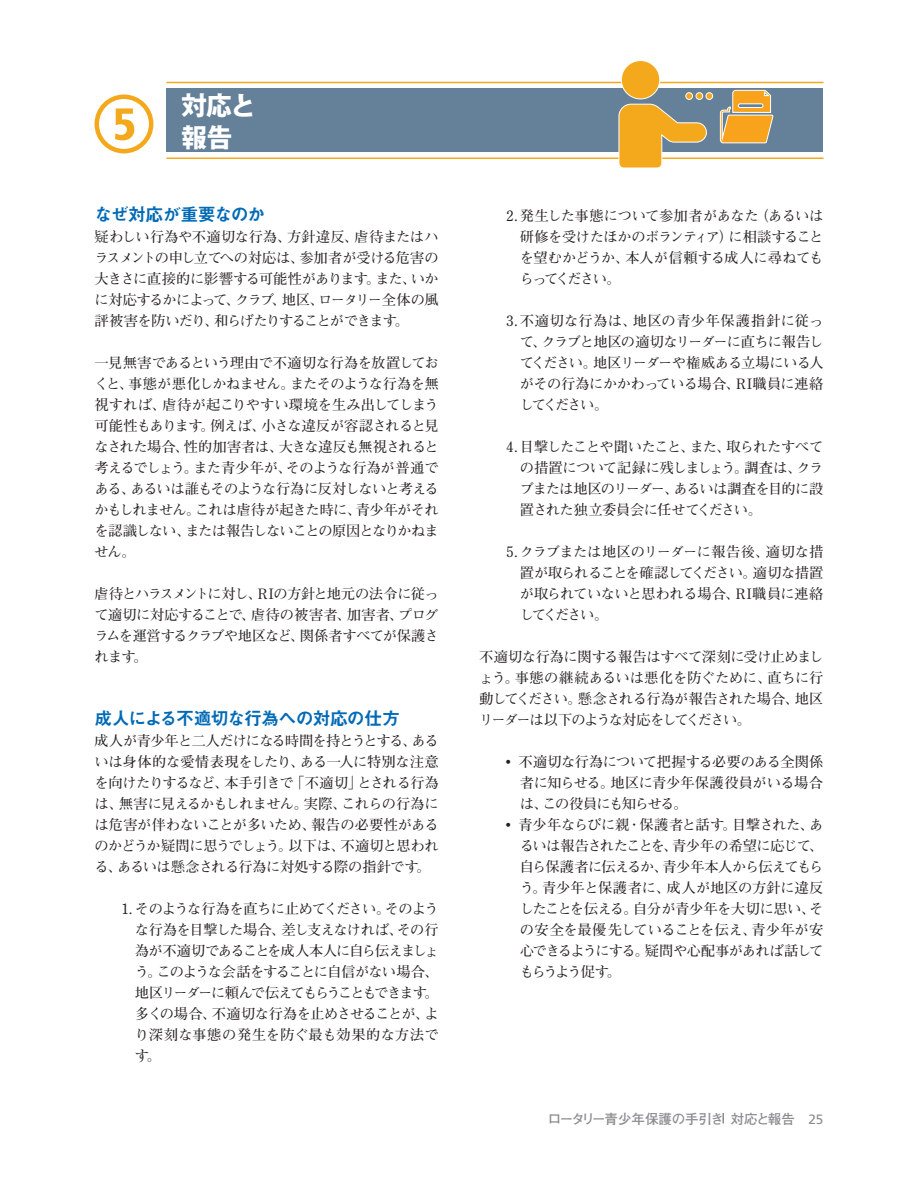
<style>
.page{position:relative;width:918px;height:1188px;background:#fff}
.page>*{position:absolute;margin:0;border:0;box-sizing:border-box;transform-origin:0 0}
.t1{font:800 25.5px/31.5px "Koz Go Pr 6 N";color:#fff}
.t2{font:18px "Midashi Go Pr 6 N MB31";letter-spacing:-.05em;color:#016ab6}
.t3{font:700 14.25px/21px "Futo Min A101 Pr 6 N";letter-spacing:-.045em;color:#231f20;text-align:justify}
.t4{font:700 13.5px "Futo Go B101 Pr 6 N";letter-spacing:-.02em;color:#898b8e}
.s1{font-family:"Frutiger LT Std";font-weight:400}
</style>
<div class="page">
<svg style="left:722px;top:1113px;width:2px;height:11px"></svg>
<div style="left:94px;top:95px;width:59px;height:58px;border:5px solid #f4a81c;border-radius:50%"></div>
<svg style="left:115px;top:108px;width:19px;height:32px"></svg>
<div style="left:166px;top:88px;width:658px;height:64px;background:#658099"></div>
<hr style="left:166px;top:158px;width:658px;height:1px;background:#f4a81c">
<hr style="left:166px;top:82px;width:658px;height:1px;background:#f4a81c">
<svg style="left:720px;top:90px;width:54px;height:54px"></svg>
<div style="left:621px;top:61px;width:39px;height:38px;background:#f4a81c;border-radius:50%"></div>
<div style="left:621px;top:60px;width:39px;height:39px;border:1px solid #fff;border-radius:50%"></div>
<svg style="left:618px;top:103px;width:89px;height:65px"></svg>
<div style="left:686px;top:93px;width:7px;height:6px;background:#f4a81c;border-radius:50%"></div>
<div style="left:685px;top:92px;width:8px;height:8px;border:1px solid #fff;border-radius:50%"></div>
<div style="left:696px;top:93px;width:7px;height:6px;background:#f4a81c;border-radius:50%"></div>
<div style="left:696px;top:92px;width:7px;height:8px;border:1px solid #fff;border-radius:50%"></div>
<div style="left:706px;top:93px;width:7px;height:6px;background:#f4a81c;border-radius:50%"></div>
<div style="left:706px;top:92px;width:7px;height:8px;border:1px solid #fff;border-radius:50%"></div>
<h1 class="t1" style="left:182px;top:91px;width:76px">対応と報告</h1>
<p class="t2" style="left:94px;top:199px;width:173px">なぜ対応が重要なのか</p>
<p class="t3" style="left:94px;top:225px;width:346px">疑わしい行為や不適切な行為、方針違反、虐待またはハラスメントの申し立てへの対応は、参加者が受ける危害の大きさに直接的に影響する可能性があります。また、いかに対応するかによって、クラブ、地区、ロータリー全体の風評被害を防いだり、和らげたりすることができます。</p>
<p class="t3" style="left:94px;top:351px;width:346px">一見無害であるという理由で不適切な行為を放置しておくと、事態が悪化しかねません。またそのような行為を無視すれば、虐待が起こりやすい環境を生み出してしまう可能性もあります。例えば、小さな違反が容認されると見なされた場合、性的加害者は、大きな違反も無視されると考えるでしょう。また青少年が、そのような行為が普通である、あるいは誰もそのような行為に反対しないと考えるかもしれません。これは虐待が起きた時に、青少年がそれを認識しない、または報告しないことの原因となりかねません。</p>
<p class="t3" style="left:94px;top:582px;width:346px">虐待とハラスメントに対し、RIの方針と地元の法令に従って適切に対応することで、虐待の被害者、加害者、プログラムを運営するクラブや地区など、関係者すべてが保護されます。</p>
<p class="t2" style="left:94px;top:703px;width:307px">成人による不適切な行為への対応の仕方</p>
<p class="t3" style="left:94px;top:729px;width:346px">成人が青少年と二人だけになる時間を持とうとする、あるいは身体的な愛情表現をしたり、ある一人に特別な注意を向けたりするなど、本手引きで「不適切」とされる行為は、無害に見えるかもしれません。実際、これらの行為には危害が伴わないことが多いため、報告の必要性があるのかどうか疑問に思うでしょう。以下は、不適切と思われる、あるいは懸念される行為に対処する際の指針です。</p>
<p class="t3" style="left:135px;top:897px;width:305px;text-indent:-13px">1. そのような行為を直ちに止めてください。そのような行為を目撃した場合、差し支えなければ、その行為が不適切であることを成人本人に自ら伝えましょう。このような会話をすることに自信がない場合、地区リーダーに頼んで伝えてもらうこともできます。多くの場合、不適切な行為を止めさせることが、より深刻な事態の発生を防ぐ最も効果的な方法です。</p>
<p class="t3" style="left:520px;top:204px;width:305px;text-indent:-13px">2. 発生した事態について参加者があなた（あるいは研修を受けたほかのボランティア）に相談することを望むかどうか、本人が信頼する成人に尋ねてもらってください。</p>
<p class="t3" style="left:520px;top:309px;width:305px;text-indent:-13px">3. 不適切な行為は、地区の青少年保護指針に従って、クラブと地区の適切なリーダーに直ちに報告してください。地区リーダーや権威ある立場にいる人がその行為にかかわっている場合、RI職員に連絡してください。</p>
<p class="t3" style="left:520px;top:435px;width:305px;text-indent:-13px">4. 目撃したことや聞いたこと、また、取られたすべての措置について記録に残しましょう。調査は、クラブまたは地区のリーダー、あるいは調査を目的に設置された独立委員会に任せてください。</p>
<p class="t3" style="left:520px;top:540px;width:305px;text-indent:-13px">5. クラブまたは地区のリーダーに報告後、適切な措置が取られることを確認してください。適切な措置が取られていないと思われる場合、RI職員に連絡してください。</p>
<p class="t3" style="left:479px;top:645px;width:346px">不適切な行為に関する報告はすべて深刻に受け止めましょう。事態の継続あるいは悪化を防ぐために、直ちに行動してください。懸念される行為が報告された場合、地区リーダーは以下のような対応をしてください。</p>
<p class="t3" style="left:520px;top:750px;width:305px;text-indent:-15px">• 不適切な行為について把握する必要のある全関係者に知らせる。地区に青少年保護役員がいる場合は、この役員にも知らせる。</p>
<p class="t3" style="left:520px;top:813px;width:305px;text-indent:-15px">• 青少年ならびに親・保護者と話す。目撃された、あるいは報告されたことを、青少年の希望に応じて、自ら保護者に伝えるか、青少年本人から伝えてもらう。青少年と保護者に、成人が地区の方針に違反したことを伝える。自分が青少年を大切に思い、その安全を最優先していることを伝え、青少年が安心できるようにする。疑問や心配事があれば話してもらうよう促す。</p>
<p class="t4" style="left:548px;top:1108px;width:277px">ロータリー青少年保護の手引き 対応と報告 <span class="s1">25</span></p>
</div>
